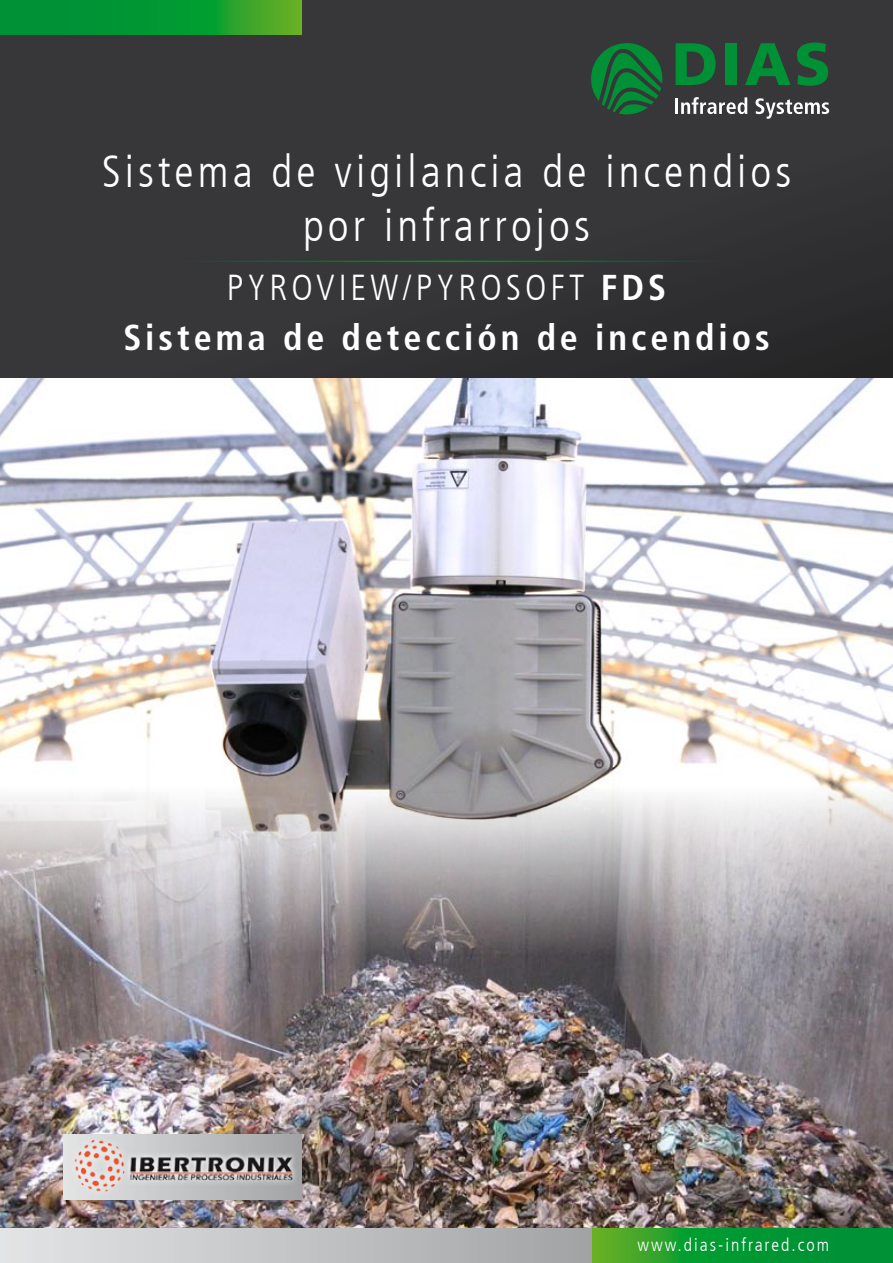
<style>
.page{position:relative;width:893px;height:1263px;background:#373638}
.page>*{position:absolute;margin:0;border:0;box-sizing:border-box;transform-origin:0 0}
.t1{font:300 condensed 45px/54px "Frutiger LT Com";letter-spacing:.09em;color:#fff;text-align:center}
.t2{font:700 condensed 36px/49.5px "Frutiger LT Com";letter-spacing:.11em;color:#fff;text-align:center}
.t3{font:300 condensed 18px "Frutiger LT Com";letter-spacing:.11em;color:#fff}
.s1{font-weight:300}
</style>
<div class="page">
<img style="left:0;top:994px;width:893px;height:235px">
<svg style="left:591px;top:43px;width:71px;height:72px"></svg>
<hr style="left:675px;top:99px;width:3px;height:15px;background:#fff">
<svg style="left:681px;top:97px;width:66px;height:17px"></svg>
<svg style="left:755px;top:98px;width:74px;height:21px"></svg>
<svg style="left:676px;top:43px;width:40px;height:42px"></svg>
<div style="left:726px;top:43px;width:11px;height:42px;background:#009036"></div>
<svg style="left:745px;top:43px;width:46px;height:42px"></svg>
<svg style="left:797px;top:43px;width:31px;height:43px"></svg>
<svg style="left:591px;top:1229px;width:302px;height:34px;background:#149a31"></svg>
<div style="left:0;top:1229px;width:591px;height:34px;background:linear-gradient(to right,#e4e4e5,#a2a3a5)"></div>
<hr style="left:451px;top:261px;width:285px;height:1px;background:#009036">
<hr style="left:166px;top:261px;width:285px;height:1px;background:#009036">
<svg style="left:0;top:0;width:302px;height:34px;background:#129a30"></svg>
<img style="left:0;top:378px;width:893px;height:616px">
<div style="left:64px;top:1135px;width:238px;height:64px;background:linear-gradient(to right,#e4e4e5,#a2a4a6)"></div>
<img style="left:69px;top:1140px;width:233px;height:55px">
<p class="t1" style="left:102px;top:145px;width:691px">Sistema de vigilancia de incendios por infrarrojos</p>
<p class="t2" style="left:123px;top:263px;width:648px"><span class="s1">PYROVIEW/PYROSOFT</span> FDS<br>Sistema de detección de incendios</p>
<p class="t3" style="left:637px;top:1234px;width:193px">www.dias-infrared.com</p>
</div>
